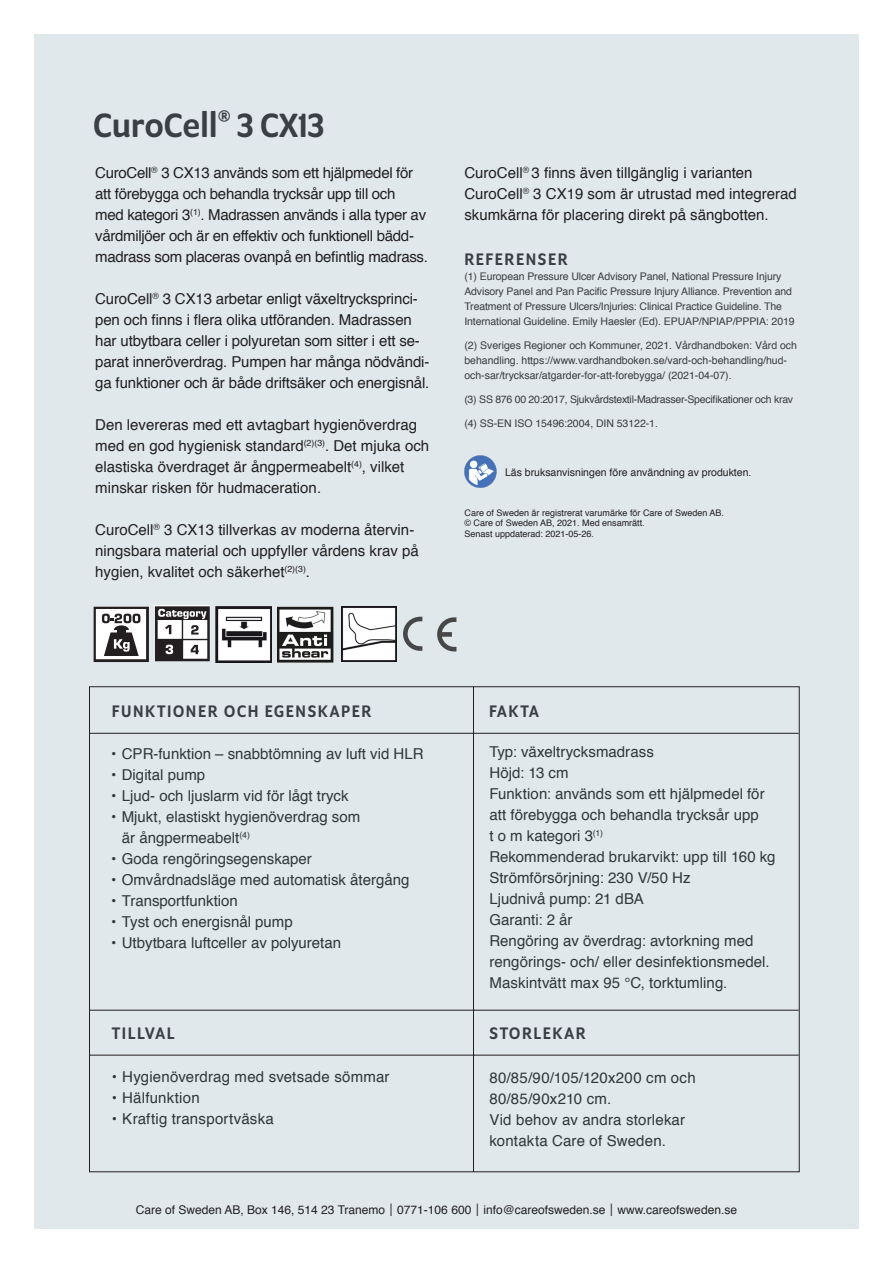
<style>
.page{position:relative;width:893px;height:1263px;background:#fff}
.page>*{position:absolute;margin:0;border:0;box-sizing:border-box;transform-origin:0 0}
.t1{font:500 36.3px "Program OT";letter-spacing:.01em;color:#3a3f46}
.t2{font:500 18px "Program OT";letter-spacing:.09em;color:#3a3f46}
.t3{font:15px/21px "Helvetica";letter-spacing:-.01em;color:#231f20}
.t4{font:15px/21px "Helvetica";color:#30373b}
.t5{font:15px "Helvetica";letter-spacing:.02em;color:#30373b}
.t6{font:12px "Helvetica";color:#231f20}
.t7{font:10.5px/15px "Helvetica";letter-spacing:-.01em;color:#3a3c3f}
.t8{font:10.5px "Helvetica";color:#231f20}
.t9{font:9px "Helvetica";color:#231f20}
</style>
<div class="page">
<div style="left:34px;top:34px;width:825px;height:1195px;background:#e0e8ec"></div>
<img style="left:464px;top:456px;width:32px;height:32px">
<hr style="left:474px;top:1055px;width:325px;height:1px;background:#231f20">
<hr style="left:89px;top:733px;width:710px;height:1px;background:#231f20">
<hr style="left:473px;top:687px;width:1px;height:485px;background:#231f20">
<hr style="left:89px;top:1055px;width:385px;height:1px;background:#231f20">
<hr style="left:89px;top:1010px;width:385px;height:1px;background:#231f20">
<hr style="left:474px;top:1010px;width:325px;height:1px;background:#231f20">
<svg style="left:403px;top:617px;width:19px;height:34px"></svg>
<svg style="left:437px;top:617px;width:19px;height:34px"></svg>
<img style="left:216px;top:607px;width:55px;height:55px">
<svg style="left:154px;top:605px;width:56px;height:2px"></svg>
<svg style="left:155px;top:606px;width:55px;height:55px"></svg>
<img style="left:278px;top:607px;width:55px;height:55px">
<svg style="left:94px;top:607px;width:55px;height:55px"></svg>
<img style="left:341px;top:606px;width:56px;height:56px">
<p class="t1" style="left:94px;top:104px;width:232px">CuroCell<sup>®</sup> 3 CX13</p>
<p class="t3" style="left:95px;top:163px;width:334px">CuroCell<sup>®</sup> 3 CX13 används som ett hjälpmedel för att förebygga och behandla trycksår upp till och<br>med kategori 3<sup>(1)</sup>. Madrassen används i alla typer av vårdmiljöer och är en effektiv och funktionell bädd&shy;madrass som placeras ovanpå en befintlig madrass.</p>
<p class="t3" style="left:95px;top:289px;width:336px">CuroCell<sup>®</sup> 3 CX13 arbetar enligt växeltrycksprinci&shy;pen och finns i flera olika utföranden. Madrassen har utbytbara celler i polyuretan som sitter i ett se&shy;parat inneröverdrag. Pumpen har många nödvändi&shy;ga funktioner och är både driftsäker och energisnål.</p>
<p class="t3" style="left:95px;top:415px;width:336px">Den levereras med ett avtagbart hygienöverdrag med en god hygienisk standard<sup>(2)(3)</sup>. Det mjuka och elastiska överdraget är ångpermeabelt<sup>(4)</sup>, vilket minskar risken för hudmaceration.</p>
<p class="t3" style="left:95px;top:520px;width:325px">CuroCell<sup>®</sup> 3 CX13 tillverkas av moderna återvin&shy;ningsbara material och uppfyller vårdens krav på hygien, kvalitet och säkerhet<sup>(2)(3)</sup>.</p>
<p class="t3" style="left:464px;top:163px;width:290px">CuroCell<sup>®</sup> 3 finns även tillgänglig i varianten</p>
<p class="t3" style="left:464px;top:184px;width:334px">CuroCell<sup>®</sup> 3 CX19 som är utrustad med integrerad skumkärna för placering direkt på sängbotten.</p>
<p class="t2" style="left:464px;top:249px;width:105px">REFERENSER</p>
<p class="t7" style="left:464px;top:269px;width:332px">(1) European Pressure Ulcer Advisory Panel, National Pressure Injury Advisory Panel and Pan Pacific Pressure Injury Alliance. Prevention and Treatment of Pressure Ulcers/Injuries: Clinical Practice Guideline. The International Guideline. Emily Haesler (Ed). EPUAP/NPIAP/PPPIA: 2019</p>
<p class="t7" style="left:464px;top:338px;width:334px">(2) Sveriges Regioner och Kommuner, 2021. Vårdhandboken: Vård och behandling. https://www.vardhandboken.se/vard-och-behandling/hud&shy;och-sar/trycksar/atgarder-for-att-forebygga/ (2021-04-07).</p>
<p class="t7" style="left:464px;top:392px;width:330px">(3) SS 876 00 20:2017, Sjukvårdstextil-Madrasser-Specifikationer och krav</p>
<p class="t7" style="left:464px;top:416px;width:195px">(4) SS-EN ISO 15496:2004, DIN 53122-1.</p>
<p class="t8" style="left:505px;top:464px;width:248px">Läs bruksanvisningen före användning av produkten.</p>
<p class="t9" style="left:464px;top:505px;width:261px">Care of Sweden är registrerat varumärke för Care of Sweden AB.</p>
<p class="t9" style="left:464px;top:516px;width:182px">© Care of Sweden AB, 2021. Med ensamrätt.</p>
<p class="t9" style="left:464px;top:527px;width:131px">Senast uppdaterad: 2021-05-26.</p>
<p class="t2" style="left:112px;top:701px;width:261px">FUNKTIONER OCH EGENSKAPER</p>
<p class="t2" style="left:489px;top:701px;width:51px">FAKTA</p>
<p class="t4" style="left:111px;top:744px;width:314px">• CPR-funktion – snabbtömning av luft vid HLR</p>
<p class="t4" style="left:111px;top:765px;width:95px">• Digital pump</p>
<p class="t4" style="left:111px;top:786px;width:239px">• Ljud- och ljuslarm vid för lågt tryck</p>
<p class="t4" style="left:111px;top:807px;width:250px">• Mjukt, elastiskt hygienöverdrag som</p>
<p class="t4" style="left:122px;top:828px;width:130px">är ångpermeabelt<sup>(4)</sup></p>
<p class="t4" style="left:111px;top:849px;width:202px">• Goda rengöringsegenskaper</p>
<p class="t4" style="left:111px;top:870px;width:300px">• Omvårdnadsläge med automatisk återgång</p>
<p class="t4" style="left:111px;top:891px;width:128px">• Transportfunktion</p>
<p class="t4" style="left:111px;top:912px;width:183px">• Tyst och energisnål pump</p>
<p class="t4" style="left:111px;top:933px;width:231px">• Utbytbara luftceller av polyuretan</p>
<p class="t4" style="left:489px;top:742px;width:277px">Typ: växeltrycksmadrass<br>Höjd: 13 cm<br>Funktion: används som ett hjälpmedel för</p>
<p class="t4" style="left:489px;top:805px;width:271px">att förebygga och behandla trycksår upp</p>
<p class="t4" style="left:489px;top:826px;width:115px">t o m kategori 3<sup>(1)</sup></p>
<p class="t4" style="left:489px;top:847px;width:288px">Rekommenderad brukarvikt: upp till 160 kg<br>Strömförsörjning: 230 V/50 Hz<br>Ljudnivå pump: 21 dBA<br>Garanti: 2 år<br>Rengöring av överdrag: avtorkning med rengörings- och/ eller desinfektionsmedel.<br>Maskintvätt max 95 °C, torktumling.</p>
<p class="t2" style="left:112px;top:1023px;width:64px">TILLVAL</p>
<p class="t2" style="left:490px;top:1023px;width:97px">STORLEKAR</p>
<p class="t4" style="left:112px;top:1067px;width:279px">• Hygienöverdrag med svetsade sömmar</p>
<p class="t4" style="left:112px;top:1088px;width:89px">• Hälfunktion</p>
<p class="t4" style="left:112px;top:1109px;width:163px">• Kraftig transportväska</p>
<p class="t5" style="left:489px;top:1066px;width:208px">80/85/90/105/120x200 cm och</p>
<p class="t5" style="left:489px;top:1087px;width:123px">80/85/90x210 cm.</p>
<p class="t4" style="left:489px;top:1110px;width:197px">Vid behov av andra storlekar</p>
<p class="t4" style="left:489px;top:1131px;width:178px">kontakta Care of Sweden.</p>
<p class="t6" style="left:136px;top:1200px;width:603px">Care of Sweden AB, Box 146, 514 23 Tranemo│0771-106 600│info@careofsweden.se│www.careofsweden.se</p>
</div>
